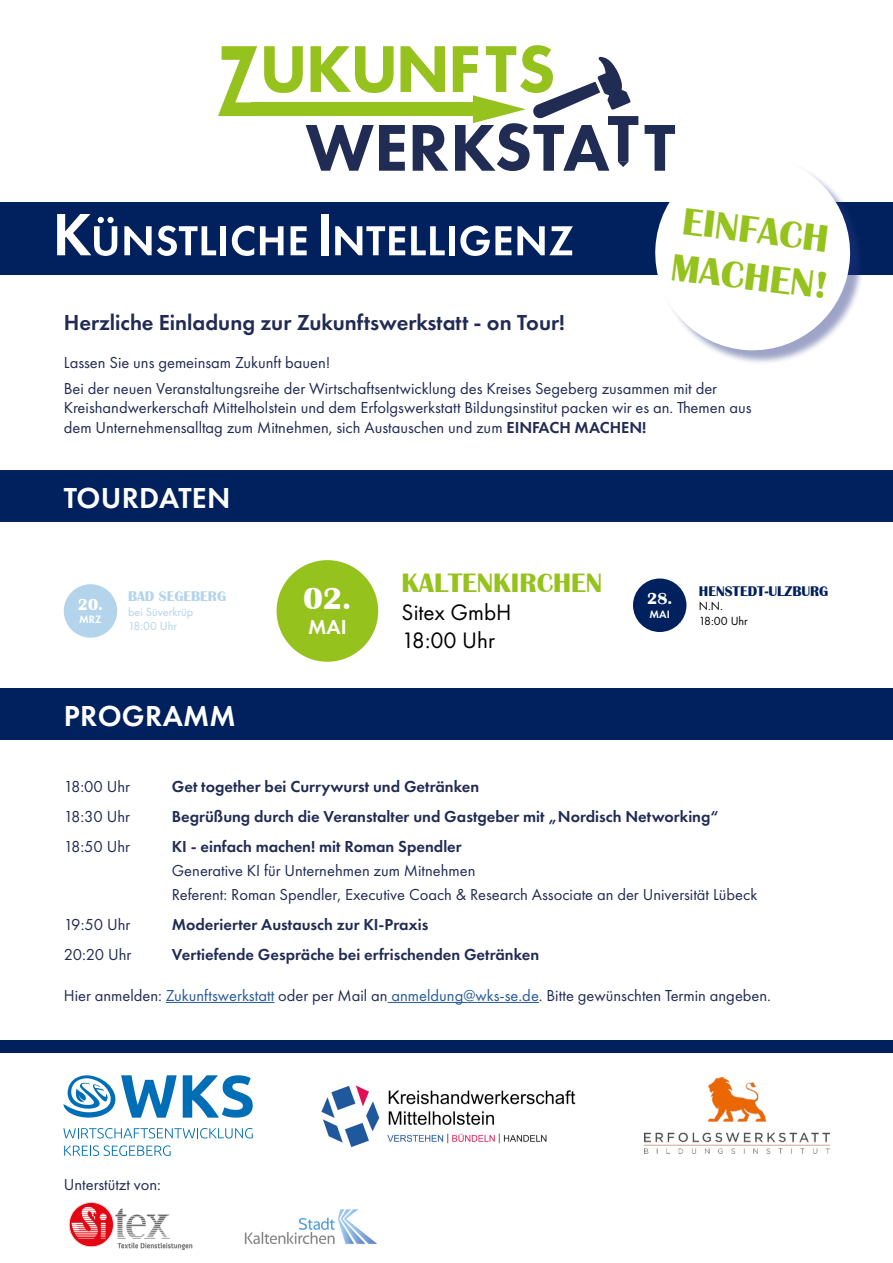
<style>
.page{position:relative;width:893px;height:1263px;background:#fff}
.page>*{position:absolute;margin:0;border:0;box-sizing:border-box;transform-origin:0 0}
.t1{font:700 39.15px/47.1px "Britannic";color:#96c21e}
.t2{font:700 31.65px "Britannic";color:#fff}
.t3{font:600 30px "Futura PT";letter-spacing:.01em;color:#fff}
.t4{font:700 27.45px "Britannic";color:#96c21e}
.t5{font:23.25px/27.9px "Futura PT";color:#000}
.t6{font:600 22.5px "Futura PT";color:#212b54}
.t7{font:600 21.15px "Futura PT";color:#fff}
.t8{font:700 16.65px "Britannic";color:#fff}
.t9{font:16.5px/25.8px "Futura PT";color:#212b54}
.t10{font:600 16.5px "Futura PT";color:#212b54}
.t11{font:700 14.4px "Britannic";color:#00215d}
.t12{font:700 14.4px "Britannic";color:#b3d4ea}
.t13{font:12.15px/14.7px "Futura PT";color:#b3d4ea}
.t14{font:12.15px/14.7px "Futura PT";color:#000}
.t15{font:600 11.1px "Futura PT";color:#fff}
.s1{font-weight:600}
.s2{color:#275b9b}
</style>
<div class="page">
<div style="left:0;top:202px;width:893px;height:73px;background:#00215d"></div>
<svg style="left:57px;top:214px;width:60px;height:42px"></svg>
<div style="left:107px;top:217px;width:7px;height:6px;background:#fff;border-radius:50%"></div>
<svg style="left:124px;top:226px;width:92px;height:30px"></svg>
<div style="left:221px;top:226px;width:5px;height:29px;background:#fff"></div>
<svg style="left:232px;top:226px;width:22px;height:30px"></svg>
<svg style="left:260px;top:226px;width:23px;height:29px"></svg>
<svg style="left:291px;top:226px;width:16px;height:29px"></svg>
<div style="left:322px;top:214px;width:7px;height:42px;background:#fff"></div>
<svg style="left:335px;top:226px;width:70px;height:29px"></svg>
<svg style="left:411px;top:226px;width:34px;height:29px"></svg>
<div style="left:449px;top:226px;width:6px;height:29px;background:#fff"></div>
<svg style="left:460px;top:226px;width:113px;height:30px"></svg>
<div style="left:657px;top:158px;width:208px;height:207px;background:#283583;opacity:.45"></div>
<div style="left:0;top:1040px;width:893px;height:13px;background:#00215d"></div>
<div style="left:64px;top:584px;width:53px;height:54px;background:#b3d4ea;border-radius:50%"></div>
<div style="left:277px;top:560px;width:101px;height:102px;background:#96c21e;border-radius:50%"></div>
<div style="left:633px;top:578px;width:53px;height:54px;background:#00215d;border-radius:50%"></div>
<div style="left:0;top:471px;width:893px;height:51px;background:#00215d"></div>
<div style="left:0;top:688px;width:893px;height:51px;background:#00215d"></div>
<hr style="left:166px;top:1002px;width:108px;height:1px;background:#275b9b">
<hr style="left:388px;top:1002px;width:151px;height:1px;background:#275b9b">
<svg style="left:218px;top:46px;width:39px;height:70px"></svg>
<svg style="left:645px;top:125px;width:208px;height:228px"></svg>
<div style="left:251px;top:102px;width:245px;height:14px;background:#96c21e"></div>
<svg style="left:264px;top:45px;width:374px;height:126px"></svg>
<img style="left:645px;top:1077px;width:184px;height:76px">
<img style="left:321px;top:1085px;width:255px;height:63px">
<svg style="left:63px;top:1075px;width:114px;height:43px"></svg>
<svg style="left:183px;top:1075px;width:70px;height:43px"></svg>
<svg style="left:63px;top:1128px;width:190px;height:10px"></svg>
<svg style="left:64px;top:1145px;width:107px;height:11px"></svg>
<img style="left:68px;top:1202px;width:125px;height:48px">
<img style="left:244px;top:1209px;width:133px;height:35px">
<h1 class="t1" style="left:680px;top:197px;width:159px;rotate:7deg">EINFACH<br>MACHEN!</h1>
<h3 class="t6" style="left:64px;top:308px;width:503px">Herzliche Einladung zur Zukunftswerkstatt - on Tour!</h3>
<p class="t9" style="left:64px;top:349px;width:655px">Lassen Sie uns gemeinsam Zukunft bauen!<br>Bei der neuen Veranstaltungsreihe der Wirtschaftsentwicklung des Kreises Segeberg zusammen mit der</p>
<p class="t9" style="left:64px;top:398px;width:689px;line-height:19.8px">Kreishandwerkerschaft Mittelholstein und dem Erfolgswerkstatt Bildungsinstitut packen wir es an. Themen aus dem Unternehmensalltag zum Mitnehmen, sich Austauschen und zum <span class="s1">EINFACH MACHEN!</span></p>
<h3 class="t3" style="left:64px;top:479px;width:168px">TOURDATEN</h3>
<p class="t8" style="left:78px;top:595px;width:27px">20.</p>
<p class="t15" style="left:79px;top:612px;width:24px">MRZ</p>
<p class="t12" style="left:128px;top:588px;width:100px">BAD SEGEBERG</p>
<p class="t13" style="left:128px;top:604px;width:67px">bei Süverkrüp<br>18:00 Uhr</p>
<h3 class="t3" style="left:64px;top:697px;width:173px">PROGRAMM</h3>
<h2 class="t2" style="left:304px;top:581px;width:49px">02.</h2>
<p class="t7" style="left:308px;top:614px;width:40px">MAI</p>
<h3 class="t4" style="left:402px;top:568px;width:202px">KALTENKIRCHEN</h3>
<h3 class="t5" style="left:402px;top:598px;width:111px">Sitex GmbH<br>18:00 Uhr</h3>
<p class="t8" style="left:647px;top:589px;width:27px">28.</p>
<p class="t15" style="left:650px;top:607px;width:22px">MAI</p>
<p class="t11" style="left:699px;top:583px;width:131px">HENSTEDT-ULZBURG</p>
<p class="t14" style="left:699px;top:599px;width:51px">N.N.<br>18:00 Uhr</p>
<p class="t9" style="left:64px;top:773px;width:68px">18:00 Uhr</p>
<p class="t10" style="left:172px;top:776px;width:309px">Get together bei Currywurst und Getränken</p>
<p class="t9" style="left:64px;top:803px;width:68px">18:30 Uhr</p>
<p class="t10" style="left:172px;top:806px;width:548px">Begrüßung durch die Veranstalter und Gastgeber mit „Nordisch Networking“</p>
<p class="t9" style="left:64px;top:833px;width:68px">18:50 Uhr</p>
<p class="t10" style="left:172px;top:836px;width:292px">KI - einfach machen! mit Roman Spendler</p>
<p class="t9" style="left:172px;top:858px;width:587px;line-height:24px">Generative KI für Unternehmen zum Mitnehmen<br>Referent: Roman Spendler, Executive Coach &amp; Research Associate an der Universität Lübeck</p>
<p class="t9" style="left:64px;top:911px;width:68px">19:50 Uhr</p>
<p class="t10" style="left:172px;top:914px;width:258px">Moderierter Austausch zur KI-Praxis</p>
<p class="t9" style="left:64px;top:941px;width:69px">20:20 Uhr</p>
<p class="t10" style="left:172px;top:944px;width:369px">Vertiefende Gespräche bei erfrischenden Getränken</p>
<p class="t9" style="left:64px;top:982px;width:709px">Hier anmelden: <span class="s2">Zukunftswerkstatt</span> oder per Mail an <span class="s2">anmeldung@wks-se.de</span>. Bitte gewünschten Termin angeben.</p>
<p class="t9" style="left:64px;top:1172px;width:99px">Unterstützt von:</p>
</div>
